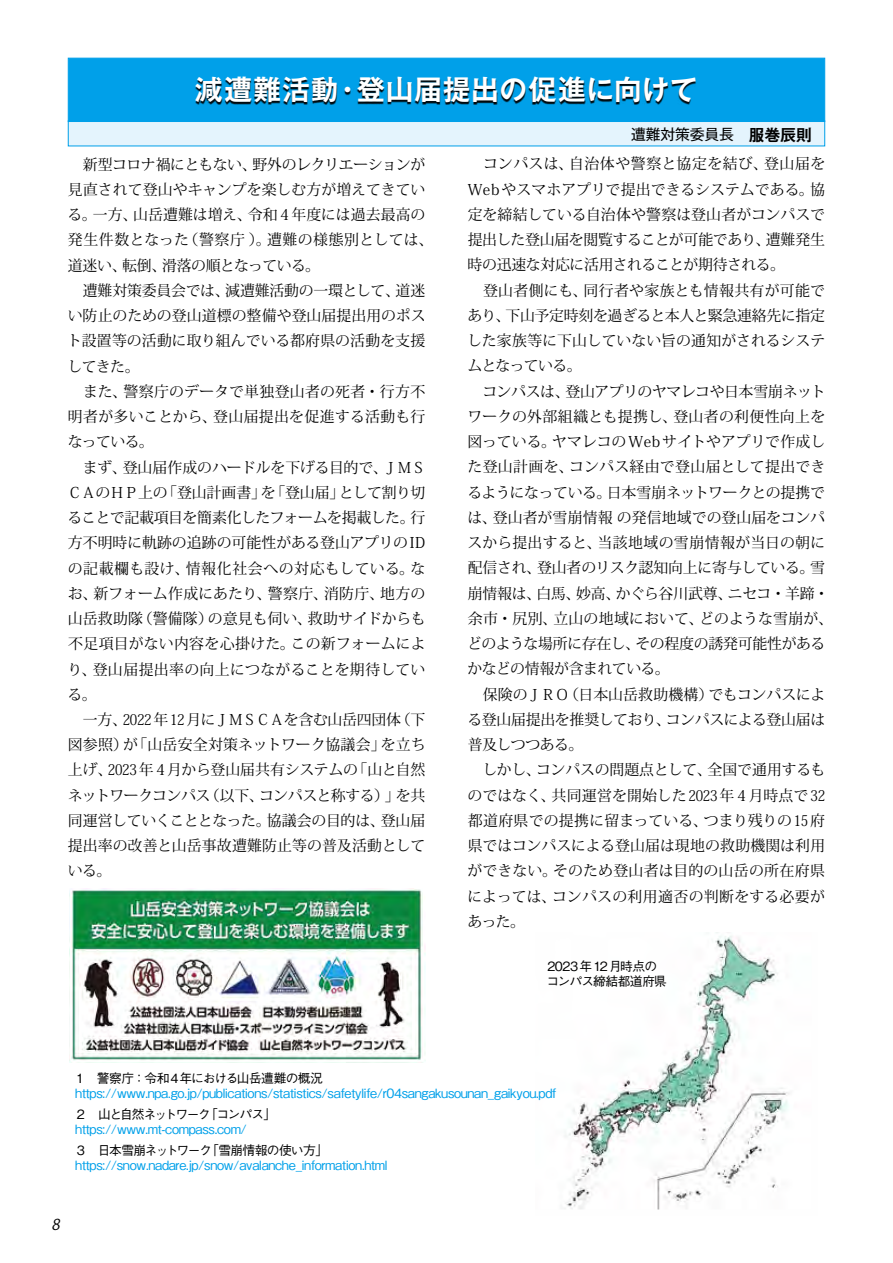
<style>
.page{position:relative;width:893px;height:1263px;background:#fff}
.page>*{position:absolute;margin:0;border:0;box-sizing:border-box;transform-origin:0 0}
.t1{font:700 27.6px "Gothic MB101 Pro De";letter-spacing:.03em;color:#fff}
.t2{font:14.85px/25.2px "Koz Min Pro";color:#000}
.t3{font:14.85px "Gothic MB101 Pro";letter-spacing:-.015em;color:#000}
.t4{font:italic 14.85px "Koz Go Pro";color:#000}
.t5{font:500 12.75px "Gothic BBB Pro";letter-spacing:-.025em;color:#00a0e9}
.t6{font:500 12.75px "Gothic BBB Pro";letter-spacing:-.065em;color:#000}
.t7{font:500 12.75px/14.9px "Gothic BBB Pro";letter-spacing:-.04em;color:#000}
.t8{font:500 12.75px "Gothic BBB Pro";letter-spacing:-.12em;color:#000}
.s1{font-family:"Gothic MB101 Pro De";font-weight:700;font-size:15.9px}
</style>
<div class="page">
<img style="left:565px;top:936px;width:225px;height:274px">
<div style="left:68px;top:121px;width:757px;height:25px;background:#e4f4fd"></div>
<div style="left:68px;top:58px;width:757px;height:64px;background:#00a0e9;border:1px solid #00a0e9"></div>
<div style="left:195px;top:78px;width:502px;height:27px;background:#000;opacity:.95"></div>
<img style="left:70px;top:888px;width:355px;height:174px">
<h1 class="t1" style="left:195px;top:67px;width:504px">減遭難活動・登山届提出の促進に向けて</h1>
<p class="t2" style="left:67px;top:151px;width:368px">　新型コロナ禍にともない、野外のレクリエーションが見直されて登山やキャンプを楽しむ方が増えてきている。一方、山岳遭難は増え、令和４年度には過去最高の発生件数となった（警察庁 ）。遭難の様態別としては、道迷い、転倒、滑落の順となっている。<br>　遭難対策委員会では、減遭難活動の一環として、道迷い防止のための登山道標の整備や登山届提出用のポスト設置等の活動に取り組んでいる都府県の活動を支援してきた。<br>　また、警察庁のデータで単独登山者の死者・行方不明者が多いことから、登山届提出を促進する活動も行なっている。<br>　まず、登山届作成のハードルを下げる目的で、ＪＭＳ<br>ＣＡのＨＰ上の「登山計画書」を「登山届」として割り切ることで記載項目を簡素化したフォームを掲載した。行方不明時に軌跡の追跡の可能性がある登山アプリのIDの記載欄も設け、情報化社会への対応もしている。なお、新フォーム作成にあたり、警察庁、消防庁、地方の山岳救助隊（警備隊）の意見も伺い、救助サイドからも不足項目がない内容を心掛けた。この新フォームにより、登山届提出率の向上につながることを期待している。<br>　一方、２０２２</p>
<p class="t2" style="left:68px;top:706px;width:359px;text-align:justify;text-indent:86px">年１２ 月にＪＭＳＣＡを含む山岳四団体（下図参照）が「山岳安全対策ネットワーク協議会」を立ち上げ、２０２３</p>
<p class="t2" style="left:68px;top:757px;width:359px;text-align:justify;text-indent:71px">年４月から登山届共有システムの「山と自然ネットワークコンパス（以下、コンパスと称する）」を共同運営していくこととなった。協議会の目的は、登山届提出率の改善と山岳事故遭難防止等の普及活動としている。</p>
<p class="t3" style="left:631px;top:122px;width:182px">遭難対策委員長　<span class="s1">服巻辰則</span></p>
<p class="t2" style="left:467px;top:151px;width:367px">　コンパスは、自治体や警察と協定を結び、登山届を<br>Webやスマホアプリで提出できるシステムである。協定を締結している自治体や警察は登山者がコンパスで提出した登山届を閲覧することが可能であり、遭難発生時の迅速な対応に活用されることが期待される。<br>　登山者側にも、同行者や家族とも情報共有が可能であり、下山予定時刻を過ぎると本人と緊急連絡先に指定した家族等に下山していない旨の通知がされるシステムとなっている。<br>　コンパスは、登山アプリのヤマレコや日本雪崩ネットワークの外部組織とも提携し、登山者の利便性向上を図っている。ヤマレコのWebサイトやアプリで作成した登山計画を、コンパス経由で登山届として提出できるようになっている。日本雪崩ネットワークとの提携では、登山者が雪崩情報 の発信地域での登山届をコンパスから提出すると、当該地域の雪崩情報が当日の朝に配信され、登山者のリスク認知向上に寄与している。雪崩情報は、白馬、妙高、かぐら谷川武尊、ニセコ・羊蹄・余市・尻別、立山の地域において、どのような雪崩が、どのような場所に存在し、その程度の誘発可能性があるかなどの情報が含まれている。<br>　保険のＪＲＯ（日本山岳救助機構）でもコンパスによる登山届提出を推奨しており、コンパスによる登山届は普及しつつある。<br>　しかし、コンパスの問題点として、全国で通用するものではなく、共同運営を開始した２０２３</p>
<p class="t2" style="left:467px;top:782px;width:359px;text-indent:252px">年４月時点で３２都道府県での提携に留まっている、つまり残りの１５府県ではコンパスによる登山届は現地の救助機関は利用ができない。そのため登山者は目的の山岳の所在府県によっては、コンパスの利用適否の判断をする必要があった。</p>
<p class="t7" style="left:546px;top:957px;width:122px">2023年12月時点のコンパス締結都道府県</p>
<p class="t6" style="left:74px;top:1068px;width:250px">１　警察庁：令和４年における山岳遭難の概況</p>
<p class="t5" style="left:75px;top:1083px;width:482px">https://www.npa.go.jp/publications/statistics/safetylife/r04sangakusounan_gaikyou.pdf</p>
<p class="t8" style="left:74px;top:1104px;width:203px">２　山と自然ネットワーク「コンパス」</p>
<p class="t5" style="left:75px;top:1119px;width:173px">https://www.mt-compass.com/</p>
<p class="t6" style="left:74px;top:1140px;width:255px">３　日本雪崩ネットワーク「雪崩情報の使い方」</p>
<p class="t5" style="left:75px;top:1155px;width:314px">https://snow.nadare.jp/snow/avalanche_information.html</p>
<p class="t4" style="left:51px;top:1214px;width:13px">8</p>
</div>
